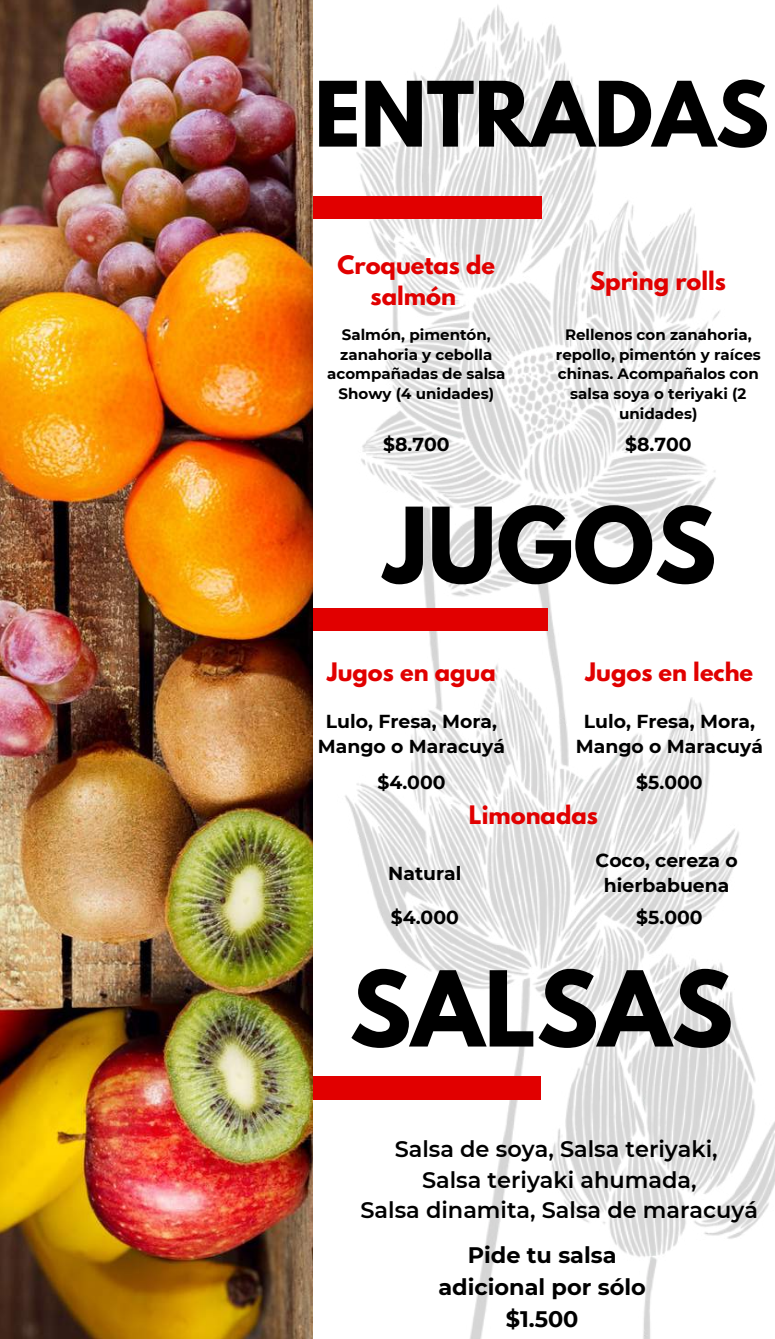
<style>
.page{position:relative;width:775px;height:1339px;background:#fff}
.page>*{position:absolute;margin:0;border:0;box-sizing:border-box;transform-origin:0 0}
.t1{font:700 92.58px "League Spartan";color:#000}
.t2{font:700 79.8px "League Spartan";color:#000}
.t3{font:700 22.57px/31px "League Spartan";color:#e10000;text-align:center}
.t4{font:600 22.4px/30.8px "Montserrat";color:#000;text-align:center}
.t5{font:700 22.4px/32.2px "Montserrat";color:#000;text-align:center}
.t6{font:700 18.72px/25.4px "Montserrat";color:#000;text-align:center}
.t7{font:700 15.05px/19.8px "Montserrat";color:#000;text-align:center}
</style>
<div class="page">
<img style="left:313px;top:5px;width:461px;height:1334px">
<div style="left:0;top:196px;width:541px;height:23px;background:#e10000"></div>
<div style="left:0;top:608px;width:547px;height:23px;background:#e10000"></div>
<div style="left:0;top:1077px;width:541px;height:22px;background:#e10000"></div>
<img style="left:0;top:0;width:313px;height:1339px">
<h2 class="t2" style="left:314px;top:75px;width:456px">ENTRADAS</h2>
<h3 class="t3" style="left:337px;top:253px;width:159px">Croquetas de salmón</h3>
<p class="t7" style="left:327px;top:324px;width:180px">Salmón, pimentón, zanahoria y cebolla acompañadas de salsa<br>Showy (4 unidades)</p>
<p class="t6" style="left:383px;top:431px;width:68px">$8.700</p>
<h3 class="t3" style="left:590px;top:268px;width:137px">Spring rolls</h3>
<p class="t7" style="left:555px;top:324px;width:206px">Rellenos con zanahoria, repollo, pimentón y raíces chinas. Acompañalos con salsa soya o teriyaki (2 unidades)</p>
<p class="t6" style="left:625px;top:431px;width:68px">$8.700</p>
<h1 class="t1" style="left:384px;top:500px;width:334px">JUGOS</h1>
<h3 class="t3" style="left:585px;top:660px;width:169px">Jugos en leche</h3>
<h3 class="t3" style="left:327px;top:660px;width:170px">Jugos en agua</h3>
<p class="t6" style="left:318px;top:708px;width:188px">Lulo, Fresa, Mora,<br>Mango o Maracuyá</p>
<p class="t6" style="left:575px;top:708px;width:188px">Lulo, Fresa, Mora,<br>Mango o Maracuyá</p>
<p class="t6" style="left:636px;top:770px;width:68px">$5.000</p>
<h3 class="t3" style="left:469px;top:802px;width:130px">Limonadas</h3>
<p class="t6" style="left:595px;top:847px;width:144px">Coco, cereza o hierbabuena</p>
<p class="t6" style="left:636px;top:905px;width:68px">$5.000</p>
<p class="t6" style="left:377px;top:770px;width:70px">$4.000</p>
<p class="t6" style="left:388px;top:860px;width:75px">Natural</p>
<p class="t6" style="left:390px;top:905px;width:70px">$4.000</p>
<h1 class="t1" style="left:349px;top:963px;width:385px">SALSAS</h1>
<h3 class="t4" style="left:360px;top:1133px;width:399px">Salsa de soya, Salsa teriyaki,<br>Salsa teriyaki ahumada,<br>Salsa dinamita, Salsa de maracuyá</h3>
<h3 class="t5" style="left:438px;top:1239px;width:209px">Pide tu salsa adicional por sólo $1.500</h3>
</div>
